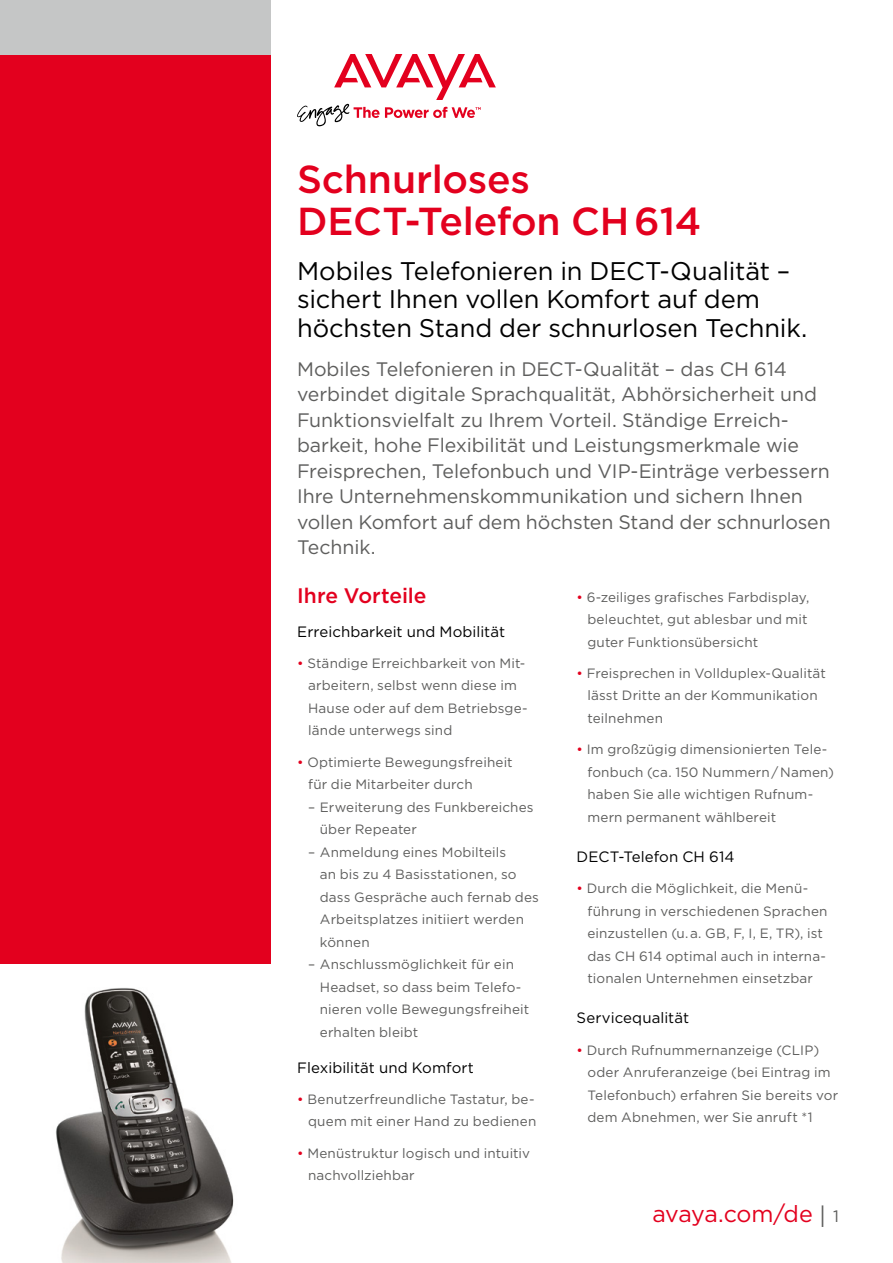
<style>
.page{position:relative;width:893px;height:1263px;background:#fff}
.page>*{position:absolute;margin:0;border:0;box-sizing:border-box;transform-origin:0 0}
.t1{font:500 39px/42px "Gotham";letter-spacing:-.005em;color:#e3001e}
.t2{font:25.5px/28.5px "Gotham";letter-spacing:-.005em;color:#000}
.t3{font:23.25px "Gotham";letter-spacing:-.015em;color:#e3001e}
.t4{font:500 21px "Gotham";color:#e3001e}
.t5{font:19.5px/25.5px "Gotham";letter-spacing:-.005em;color:#5e5e5d}
.t6{font:15px "Gotham";letter-spacing:.005em;color:#000}
.t7{font:13.5px/22.5px "Gotham";letter-spacing:.01em;color:#5e5e5d}
.s1{color:#e3001e}
.s2{color:#5e5e5d}
.s3{font-size:16.5px;color:#5e5e5d}
</style>
<div class="page">
<img style="left:12px;top:963px;width:246px;height:300px">
<div style="left:0;top:54px;width:270px;height:909px;background:#e3001e"></div>
<div style="left:0;top:0;width:270px;height:54px;background:#c5c6c6"></div>
<svg style="left:297px;top:54px;width:199px;height:72px"></svg>
<h1 class="t1" style="left:297px;top:157px;width:406px">Schnurloses<br>DECT-Telefon CH614</h1>
<h2 class="t2" style="left:297px;top:256px;width:512px">Mobiles Telefonieren in DECT-Qualität – sichert Ihnen vollen Komfort auf dem höchsten Stand der schnurlosen Technik.</h2>
<p class="t5" style="left:297px;top:356px;width:535px">Mobiles Telefonieren in DECT-Qualität – das CH 614 verbindet digitale Sprachqualität, Abhörsicherheit und Funktionsvielfalt zu Ihrem Vorteil. Ständige Erreich&shy;barkeit, hohe Flexibilität und Leistungsmerkmale wie Freisprechen, Telefonbuch und VIP-Einträge verbessern Ihre Unternehmenskommunikation und sichern Ihnen vollen Komfort auf dem höchsten Stand der schnurlosen Technik.</p>
<h3 class="t4" style="left:297px;top:584px;width:131px">Ihre Vorteile</h3>
<p class="t6" style="left:297px;top:623px;width:209px">Erreichbarkeit und Mobilität</p>
<p class="t7" style="left:308px;top:652px;width:219px;text-indent:-11px"><span class="s1">•</span> Ständige Erreichbarkeit von Mit&shy;arbeitern, selbst wenn diese im<br>Hause oder auf dem Betriebsge&shy;lände unterwegs sind</p>
<p class="t7" style="left:308px;top:750px;width:206px;text-indent:-11px"><span class="s1">•</span> Optimierte Bewegungsfreiheit für die Mitarbeiter durch</p>
<p class="t7" style="left:320px;top:795px;width:215px;text-indent:-12px">– Erweiterung des Funkbereiches über Repeater</p>
<p class="t7" style="left:320px;top:840px;width:221px;text-indent:-12px">– Anmeldung eines Mobilteils<br>an bis zu 4 Basisstationen, so dass Gespräche auch fernab des<br>Arbeitsplatzes initiiert werden können</p>
<p class="t7" style="left:320px;top:953px;width:211px;text-indent:-12px">– Anschlussmöglichkeit für ein<br>Headset, so dass beim Telefo&shy;nieren volle Bewegungsfreiheit erhalten bleibt</p>
<p class="t6" style="left:297px;top:1059px;width:178px">Flexibilität und Komfort</p>
<p class="t7" style="left:297px;top:1088px;width:241px;text-align:right"><span class="s1">•</span> Benutzerfreundliche Tastatur, be&shy;quem mit einer Hand zu bedienen</p>
<p class="t7" style="left:308px;top:1141px;width:223px;text-indent:-11px"><span class="s1">•</span> Menüstruktur logisch und intuitiv nachvollziehbar</p>
<p class="t7" style="left:587px;top:585px;width:224px;text-indent:-11px"><span class="s1">•</span> 6-zeiliges grafisches Farbdisplay, beleuchtet, gut ablesbar und mit guter Funktionsübersicht</p>
<p class="t7" style="left:587px;top:662px;width:240px;text-indent:-11px"><span class="s1">•</span> Freisprechen in Vollduplex-Qualität lässt Dritte an der Kommunikation teilnehmen</p>
<p class="t7" style="left:587px;top:738px;width:248px;text-indent:-11px"><span class="s1">•</span> Im großzügig dimensionierten Tele&shy;fonbuch (ca. 150 Nummern/Namen) haben Sie alle wichtigen Rufnum&shy;mern permanent wählbereit</p>
<p class="t6" style="left:577px;top:848px;width:159px">DECT-Telefon CH 614</p>
<p class="t7" style="left:587px;top:877px;width:242px;text-indent:-11px"><span class="s1">•</span> Durch die Möglichkeit, die Menü&shy;führung in verschiedenen Sprachen einzustellen (u.a. GB, F, I, E, TR), ist das CH 614 optimal auch in interna&shy;tionalen Unternehmen einsetzbar</p>
<p class="t6" style="left:577px;top:1010px;width:114px">Servicequalität</p>
<p class="t7" style="left:587px;top:1038px;width:252px;text-indent:-11px"><span class="s1">•</span> Durch Rufnummernanzeige (CLIP) oder Anruferanzeige (bei Eintrag im Telefonbuch) erfahren Sie bereits vor dem Abnehmen, wer Sie anruft *1</p>
<h3 class="t3" style="left:652px;top:1201px;width:188px">avaya.com/de <span class="s2">|</span> <span class="s3">1</span></h3>
</div>
